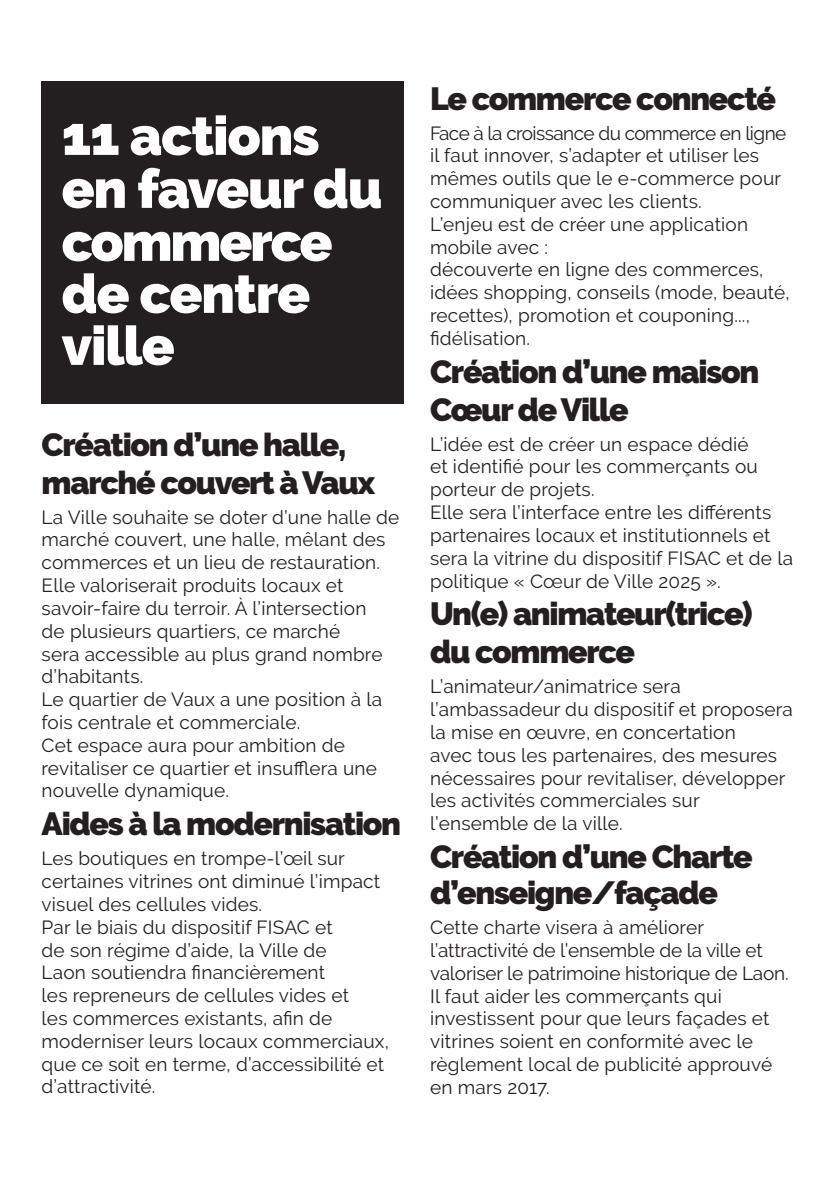
<style>
.page{position:relative;width:840px;height:1191px;background:#fff}
.page>*{position:absolute;margin:0;border:0;box-sizing:border-box;transform-origin:0 0}
.t1{font:900 54.2px/52.4px "Raleway";letter-spacing:-.02em;color:#fff}
.t2{font:900 32px/37.8px "Raleway";letter-spacing:-.04em;color:#231f20}
.t3{font:19px/22.8px "Raleway";letter-spacing:.01em;color:#231f20}
</style>
<div class="page">
<div style="left:42px;top:81px;width:361px;height:323px;background:#231f20"></div>
<p class="t1" style="left:62px;top:110px;width:322px">11 actions en faveur du commerce de centre ville</p>
<p class="t2" style="left:42px;top:426px;width:335px">Création d’une halle, marché couvert à Vaux</p>
<p class="t3" style="left:42px;top:505px;width:359px">La Ville souhaite se doter d’une halle de marché couvert, une halle, mêlant des commerces et un lieu de restauration.<br>Elle valoriserait produits locaux et savoir-faire du terroir. À l’intersection<br>de plusieurs quartiers, ce marché<br>sera accessible au plus grand nombre d’habitants.<br>Le quartier de Vaux a une position à la fois centrale et commerciale.<br>Cet espace aura pour ambition de revitaliser ce quartier et insufflera une nouvelle dynamique.</p>
<p class="t2" style="left:42px;top:805px;width:361px">Aides à la modernisation</p>
<p class="t3" style="left:42px;top:847px;width:349px">Les boutiques en trompe-l’œil sur certaines vitrines ont diminué l’impact visuel des cellules vides.<br>Par le biais du dispositif FISAC et<br>de son régime d’aide, la Ville de<br>Laon soutiendra financièrement<br>les repreneurs de cellules vides et<br>les commerces existants, afin de moderniser leurs locaux commerciaux, que ce soit en terme, d’accessibilité et d’attractivité.</p>
<p class="t2" style="left:430px;top:79px;width:347px">Le commerce connecté</p>
<p class="t3" style="left:430px;top:121px;width:361px">Face à la croissance du commerce en ligne il faut innover, s’adapter et utiliser les mêmes outils que le e-commerce pour communiquer avec les clients.<br>L’enjeu est de créer une application mobile avec :<br>découverte en ligne des commerces, idées shopping, conseils (mode, beauté, recettes), promotion et couponing..., fidélisation.</p>
<p class="t2" style="left:430px;top:353px;width:330px">Création d’une maison<br>Cœur de Ville</p>
<p class="t3" style="left:430px;top:432px;width:364px">L’idée est de créer un espace dédié<br>et identifié pour les commerçants ou porteur de projets.<br>Elle sera l’interface entre les différents partenaires locaux et institutionnels et sera la vitrine du dispositif FISAC et de la politique « Cœur de Ville 2025 ».</p>
<p class="t2" style="left:430px;top:595px;width:324px">Un(e) animateur(trice) du commerce</p>
<p class="t3" style="left:430px;top:675px;width:364px">L’animateur/animatrice sera l’ambassadeur du dispositif et proposera la mise en œuvre, en concertation<br>avec tous les partenaires, des mesures nécessaires pour revitaliser, développer les activités commerciales sur l’ensemble de la ville.</p>
<p class="t2" style="left:430px;top:839px;width:324px;line-height:36px">Création d’une Charte d’enseigne/façade</p>
<p class="t3" style="left:430px;top:916px;width:360px">Cette charte visera à améliorer l’attractivité de l’ensemble de la ville et valoriser le patrimoine historique de Laon.<br>Il faut aider les commerçants qui investissent pour que leurs façades et vitrines soient en conformité avec le règlement local de publicité approuvé en mars 2017.</p>
</div>
